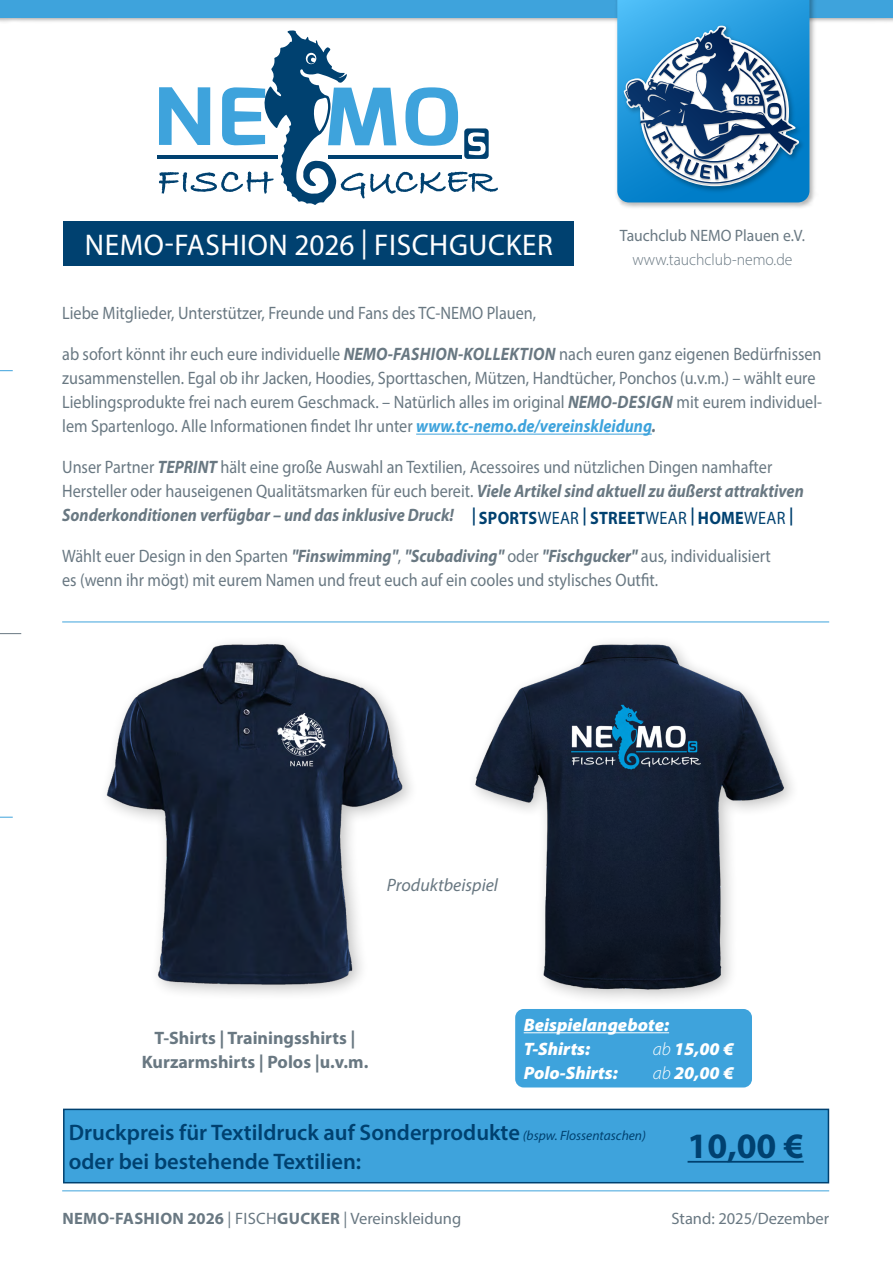
<style>
.page{position:relative;width:893px;height:1263px;background:#fff}
.page>*{position:absolute;margin:0;border:0;box-sizing:border-box;transform-origin:0 0}
.t1{font:700 35.85px "Myriad Pro";color:#004170}
.t2{font:30px "Myriad Pro";letter-spacing:.02em;color:#fff}
.t3{font:600 22.5px/28.5px "Myriad Pro";color:#004170}
.t4{font:18px/24px "Myriad Pro";color:#697882;scale:.9 1}
.t5{font:italic 900 18px/24px "Myriad Pro";color:#fff}
.t6{font:700 18px/24px "Myriad Pro";color:#697882;text-align:center}
.t7{font:italic 18px "Myriad Pro";color:#697882}
.t8{font:700 16.5px "Myriad Pro";letter-spacing:.02em;color:#697882}
.t9{font:16.5px "Myriad Pro";color:#697882;scale:.95 1}
.t10{font:300 16.5px "Myriad Pro";color:#697882;scale:.95 1}
.t11{font:16.5px "Myriad Pro";color:#697882}
.s1{font-weight:700;font-style:italic}
.s2{font-weight:700;font-style:italic;color:#3ea3dc}
.s3{font-weight:700;font-style:italic;color:#004170}
.s4{font-weight:700;color:#004170}
.s5{color:#004170}
.s6{font-weight:300}
.s7{font-weight:400;font-style:italic;font-size:13.5px}
.s8{font-weight:400}
</style>
<div class="page">
<div style="left:0;top:0;width:893px;height:24px;background:#000;opacity:.35"></div>
<div style="left:0;top:0;width:893px;height:17px;background:#3ea3dc"></div>
<svg style="left:0;top:370px;width:13px;height:1px"></svg>
<svg style="left:0;top:633px;width:21px;height:1px"></svg>
<svg style="left:0;top:817px;width:13px;height:1px"></svg>
<div style="left:64px;top:221px;width:510px;height:45px;background:#004170"></div>
<hr style="left:416px;top:434px;width:236px;height:1px;background:#3ea3dc">
<img style="left:614px;top:0;width:204px;height:208px">
<svg style="left:617px;top:0;width:192px;height:202px"></svg>
<hr style="left:62px;top:1190px;width:767px;height:1px;background:#3ea3dc">
<hr style="left:62px;top:621px;width:767px;height:1px;background:#3ea3dc">
<div style="left:466px;top:634px;width:335px;height:372px;background:#000;opacity:.25"></div>
<img style="left:473px;top:639px;width:314px;height:352px">
<img style="left:106px;top:642px;width:298px;height:349px">
<div style="left:515px;top:1009px;width:237px;height:78px;background:#3ea3dc;border-radius:9px"></div>
<hr style="left:524px;top:1032px;width:145px;height:1px;background:#fff">
<div style="left:64px;top:1109px;width:764px;height:74px;background:#3ea3dc"></div>
<div style="left:63px;top:1108px;width:766px;height:75px;border:2px solid #004170"></div>
<hr style="left:688px;top:1161px;width:116px;height:2px;background:#004170">
<hr style="left:157px;top:156px;width:121px;height:3px;background:#004170">
<svg style="left:159px;top:30px;width:339px;height:175px"></svg>
<h2 class="t2" style="left:85px;top:226px;width:469px">NEMO-FASHION 2026 | FISCHGUCKER</h2>
<p class="t9" style="left:620px;top:225px;width:196px">Tauchclub NEMO Plauen e.V.</p>
<p class="t10" style="left:632px;top:249px;width:170px">www.tauchclub-nemo.de</p>
<p class="t4" style="left:62px;top:301px;width:528px">Liebe Mitglieder, Unterstützer, Freunde und Fans des TC-NEMO Plauen,</p>
<p class="t4" style="left:62px;top:342px;width:846px">ab sofort könnt ihr euch eure individuelle <span class="s1">NEMO-FASHION-KOLLEKTION</span> nach euren ganz eigenen Bedürfnissen zusammenstellen. Egal ob ihr Jacken, Hoodies, Sporttaschen, Mützen, Handtücher, Ponchos (u.v.m.) – wählt eure Lieblingsprodukte frei nach eurem Geschmack. – Natürlich alles im original <span class="s1">NEMO-DESIGN</span> mit eurem individuel&shy;lem Spartenlogo. Alle Informationen findet Ihr unter <span class="s2">www.tc-nemo.de/vereinskleidung</span><span class="s1">.</span></p>
<p class="t4" style="left:62px;top:455px;width:825px">Unser Partner <span class="s1">TEPRINT</span> hält eine große Auswahl an Textilien, Acessoires und nützlichen Dingen namhafter<br>Hersteller oder hauseigenen Qualitätsmarken für euch bereit. <span class="s1">Viele Artikel sind aktuell zu äußerst attraktiven<br>Sonderkonditionen verfügbar – und das inklusive Druck!</span> <span class="s3">|</span> <span class="s4">SPORTS</span><span class="s5">WEAR</span> <span class="s3">|</span> <span class="s4">STREET</span><span class="s5">WEAR</span> <span class="s3">|</span> <span class="s4">HOME</span><span class="s5">WEAR</span> <span class="s3">|</span></p>
<p class="t4" style="left:62px;top:544px;width:789px">Wählt euer Design in den Sparten <span class="s1">"Finswimming"</span>, <span class="s1">"Scubadiving"</span> oder <span class="s1">"Fischgucker"</span> aus, individualisiert es (wenn ihr mögt) mit eurem Namen und freut euch auf ein cooles und stylisches Outfit.</p>
<p class="t7" style="left:387px;top:873px;width:113px">Produktbeispiel</p>
<p class="t6" style="left:142px;top:1025px;width:228px">T-Shirts | Trainingsshirts |<br>Kurzarmshirts | Polos |u.v.m.</p>
<p class="t5" style="left:524px;top:1012px;width:147px">Beispielangebote:<br>T-Shirts:</p>
<p class="t5" style="left:653px;top:1036px;width:82px"><span class="s6">ab</span> 15,00 €</p>
<p class="t5" style="left:524px;top:1060px;width:96px">Polo-Shirts:</p>
<p class="t5" style="left:653px;top:1060px;width:82px"><span class="s6">ab</span> 20,00 €</p>
<p class="t3" style="left:69px;top:1118px;width:579px">Druckpreis für Textildruck auf Sonderprodukte <span class="s7">(bspw. Flossentaschen) </span>oder bei bestehende Textilien:</p>
<h1 class="t1" style="left:688px;top:1123px;width:118px">10,00 €</h1>
<p class="t8" style="left:62px;top:1208px;width:400px">NEMO-FASHION 2026 <span class="s8">| FISCH</span>GUCKER <span class="s8">| Vereinskleidung</span></p>
<p class="t11" style="left:671px;top:1208px;width:159px">Stand: 2025/Dezember</p>
</div>
